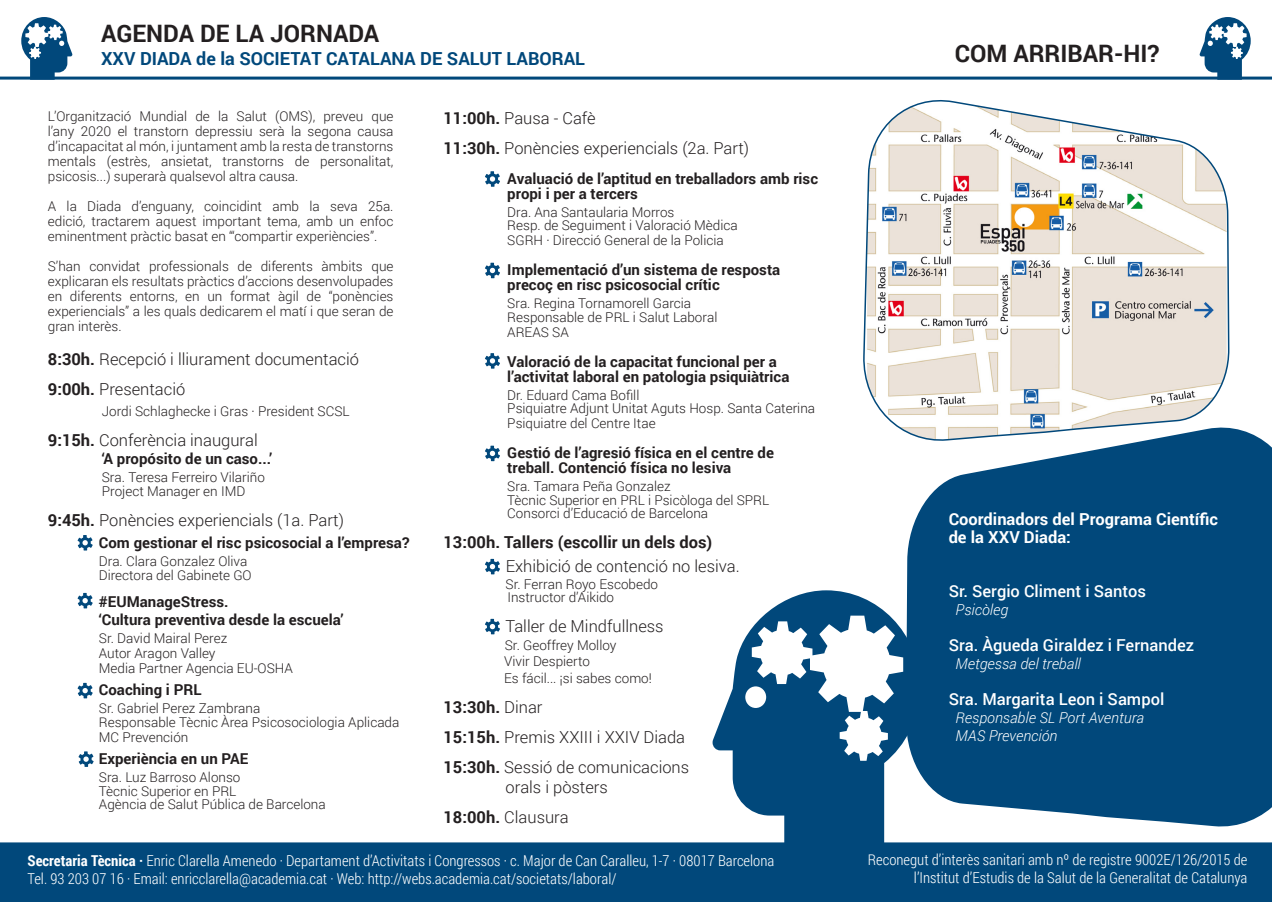
<style>
.page{position:relative;width:1272px;height:902px;background:#fff}
.page>*{position:absolute;margin:0;border:0;box-sizing:border-box;transform-origin:0 0}
.t1{font:700 24px "Roboto";color:#231f20}
.t2{font:700 18px "Roboto";color:#01487b}
.t3{font:300 16.5px "Roboto";color:#231f20}
.t4{font:500 16.5px "Roboto";color:#fff}
.t5{font:700 16.5px "Roboto";color:#231f20}
.t6{font:700 16.5px "Roboto";color:#fff}
.t7{font:700 15px/15px "Roboto";color:#231f20}
.t8{font:300 15px "Roboto Condensed";color:#fff}
.t9{font:italic 300 15px "Roboto";color:#fff}
.t10{font:300 13.5px/15px "Roboto";color:#231f20;text-align:justify}
.s1{font-weight:700}
.s2{font-weight:300}
</style>
<div class="page">
<div style="left:0;top:842px;width:1271px;height:59px;background:#01487b"></div>
<hr style="left:0;top:77px;width:1271px;height:3px;background:#01487b">
<svg style="left:21px;top:17px;width:51px;height:63px"></svg>
<svg style="left:863px;top:100px;width:367px;height:332px"></svg>
<svg style="left:485px;top:171px;width:15px;height:16px"></svg>
<svg style="left:712px;top:590px;width:207px;height:255px;fill:#01487b"></svg>
<svg style="left:905px;top:420px;width:366px;height:410px;background:#22608c"></svg>
<svg style="left:485px;top:263px;width:15px;height:15px"></svg>
<svg style="left:485px;top:353px;width:15px;height:15px"></svg>
<svg style="left:485px;top:445px;width:15px;height:16px"></svg>
<svg style="left:78px;top:535px;width:15px;height:15px"></svg>
<svg style="left:78px;top:593px;width:15px;height:15px"></svg>
<svg style="left:78px;top:682px;width:15px;height:16px"></svg>
<svg style="left:1199px;top:17px;width:51px;height:63px"></svg>
<svg style="left:78px;top:751px;width:16px;height:15px"></svg>
<svg style="left:485px;top:559px;width:15px;height:15px"></svg>
<svg style="left:485px;top:618px;width:15px;height:16px"></svg>
<p class="t1" style="left:101px;top:17px;width:280px">AGENDA DE LA JORNADA</p>
<p class="t2" style="left:101px;top:46px;width:485px">XXV DIADA de la SOCIETAT CATALANA DE SALUT LABORAL</p>
<p class="t1" style="left:954px;top:37px;width:206px">COM ARRIBAR-HI?</p>
<p class="t10" style="left:48px;top:108px;width:347px">L’Organització Mundial de la Salut (OMS), preveu que l’any 2020 el transtorn depressiu serà la segona causa d’incapacitat al món, i juntament amb la resta de transtorns mentals (estrès, ansietat, transtorns de personalitat, psicosis...) superarà qualsevol altra causa.</p>
<p class="t10" style="left:48px;top:198px;width:347px">A la Diada d’enguany, coincidint amb la seva 25a. edició, tractarem aquest important tema, amb un enfoc eminentment pràctic basat en ‘“compartir experiències”.</p>
<p class="t10" style="left:48px;top:258px;width:347px">S’han convidat professionals de diferents àmbits que explicaran els resultats pràctics d’accions desenvolupades en diferents entorns, en un format àgil de “ponències experiencials” a les quals dedicarem el matí i que seran de gran interès.</p>
<p class="t3" style="left:48px;top:347px;width:313px"><span class="s1">8:30h.</span> Recepció i lliurament documentació</p>
<p class="t3" style="left:48px;top:377px;width:139px"><span class="s1">9:00h.</span> Presentació</p>
<p class="t10" style="left:102px;top:403px;width:249px">Jordi Schlaghecke i Gras · President SCSL</p>
<p class="t3" style="left:48px;top:429px;width:211px"><span class="s1">9:15h.</span> Conferència inaugural</p>
<p class="t7" style="left:102px;top:451px;width:172px">‘A propósito de un caso...’</p>
<p class="t10" style="left:102px;top:469px;width:164px">Sra. Teresa Ferreiro Vilariño</p>
<p class="t10" style="left:102px;top:483px;width:145px">Project Manager en IMD</p>
<p class="t3" style="left:48px;top:508px;width:298px"><span class="s1">9:45h.</span> Ponències experiencials (1a. Part)</p>
<p class="t7" style="left:99px;top:535px;width:312px">Com gestionar el risc psicosocial a l’empresa?</p>
<p class="t10" style="left:99px;top:553px;width:150px">Dra. Clara Gonzalez Oliva</p>
<p class="t10" style="left:99px;top:567px;width:154px">Directora del Gabinete GO</p>
<p class="t7" style="left:99px;top:592px;width:246px;line-height:18px">#EUManageStress.<br>‘Cultura preventiva desde la escuela’</p>
<p class="t10" style="left:99px;top:630px;width:130px">Sr. David Mairal Perez</p>
<p class="t10" style="left:99px;top:645px;width:118px">Autor Aragon Valley</p>
<p class="t10" style="left:99px;top:660px;width:195px">Media Partner Agencia EU-OSHA</p>
<p class="t7" style="left:99px;top:682px;width:104px">Coaching i PRL</p>
<p class="t10" style="left:99px;top:700px;width:163px">Sr. Gabriel Perez Zambrana</p>
<p class="t10" style="left:99px;top:714px;width:302px">Responsable Tècnic Àrea Psicosociologia Aplicada</p>
<p class="t10" style="left:99px;top:729px;width:91px">MC Prevención</p>
<p class="t7" style="left:99px;top:751px;width:151px">Experiència en un PAE</p>
<p class="t10" style="left:99px;top:769px;width:143px">Sra. Luz Barroso Alonso</p>
<p class="t10" style="left:99px;top:783px;width:139px">Tècnic Superior en PRL</p>
<p class="t10" style="left:99px;top:796px;width:228px">Agència de Salut Pública de Barcelona</p>
<p class="t3" style="left:443px;top:106px;width:154px"><span class="s1">11:00h.</span> Pausa - Cafè</p>
<p class="t3" style="left:443px;top:136px;width:307px"><span class="s1">11:30h.</span> Ponències experiencials (2a. Part)</p>
<p class="t7" style="left:507px;top:170px;width:312px">Avaluació de l’aptitud en treballadors amb risc propi i per a tercers</p>
<p class="t10" style="left:507px;top:204px;width:169px">Dra. Ana Santaularia Morros</p>
<p class="t10" style="left:507px;top:217px;width:232px">Resp. de Seguiment i Valoració Mèdica</p>
<p class="t10" style="left:507px;top:232px;width:218px">SGRH · Direcció General de la Policia</p>
<p class="t7" style="left:507px;top:262px;width:274px">Implementació d’un sistema de resposta precoç en risc psicosocial crític</p>
<p class="t10" style="left:507px;top:295px;width:185px">Sra. Regina Tornamorell Garcia</p>
<p class="t10" style="left:507px;top:309px;width:212px">Responsable de PRL i Salut Laboral</p>
<p class="t10" style="left:507px;top:324px;width:63px">AREAS SA</p>
<p class="t7" style="left:507px;top:353px;width:283px">Valoració de la capacitat funcional per a l’activitat laboral en patologia psiquiàtrica</p>
<p class="t10" style="left:507px;top:387px;width:134px">Dr. Eduard Cama Bofill</p>
<p class="t10" style="left:507px;top:400px;width:309px">Psiquiatre Adjunt Unitat Aguts Hosp. Santa Caterina</p>
<p class="t10" style="left:507px;top:415px;width:150px">Psiquiatre del Centre Itae</p>
<p class="t7" style="left:507px;top:445px;width:268px">Gestió de l’agresió física en el centre de treball. Contenció física no lesiva</p>
<p class="t10" style="left:507px;top:478px;width:165px">Sra. Tamara Peña Gonzalez</p>
<p class="t10" style="left:507px;top:492px;width:263px">Tècnic Superior en PRL i Psicòloga del SPRL</p>
<p class="t10" style="left:507px;top:505px;width:202px">Consorci d’Educació de Barcelona</p>
<p class="t5" style="left:443px;top:531px;width:270px">13:00h. Tallers (escollir un dels dos)</p>
<p class="t3" style="left:505px;top:555px;width:235px">Exhibició de contenció no lesiva.</p>
<p class="t10" style="left:505px;top:576px;width:154px;line-height:13.5px">Sr. Ferran Royo Escobedo<br>Instructor d’Aikido</p>
<p class="t3" style="left:505px;top:614px;width:160px">Taller de Mindfullness</p>
<p class="t10" style="left:504px;top:636px;width:149px;line-height:16.2px;text-align:left">Sr. Geoffrey Molloy<br>Vivir Despierto<br>Es fácil... ¡si sabes como!</p>
<p class="t5" style="left:443px;top:695px;width:101px">13:30h. <span class="s2">Dinar</span></p>
<p class="t3" style="left:443px;top:725px;width:243px"><span class="s1">15:15h.</span> Premis XXIII i XXIV Diada</p>
<p class="t3" style="left:443px;top:755px;width:247px"><span class="s1">15:30h.</span> Sessió de comunicacions</p>
<p class="t3" style="left:505px;top:775px;width:104px">orals i pòsters</p>
<p class="t3" style="left:443px;top:805px;width:127px"><span class="s1">18:00h.</span> Clausura</p>
<p class="t8" style="left:28px;top:849px;width:748px"><span class="s1">Secretaria Tècnica ·</span> Enric Clarella Amenedo · Departament d’Activitats i Congressos · c. Major de Can Caralleu, 1-7 · 08017 Barcelona</p>
<p class="t8" style="left:28px;top:867px;width:590px">Tel. 93 203 07 16 · Email: enricclarella@academia.cat · Web: http://webs.academia.cat/societats/laboral/</p>
<p class="t6" style="left:948px;top:507px;width:271px">Coordinadors del Programa Científic</p>
<p class="t6" style="left:948px;top:525px;width:124px">de la XXV Diada:</p>
<p class="t4" style="left:948px;top:579px;width:199px">Sr. Sergio Climent i Santos</p>
<p class="t9" style="left:955px;top:599px;width:54px">Psicòleg</p>
<p class="t4" style="left:948px;top:633px;width:247px">Sra. Àgueda Giraldez i Fernandez</p>
<p class="t9" style="left:955px;top:653px;width:127px">Metgessa del treball</p>
<p class="t4" style="left:948px;top:687px;width:217px">Sra. Margarita Leon i Sampol</p>
<p class="t9" style="left:955px;top:707px;width:190px">Responsable SL Port Aventura</p>
<p class="t9" style="left:955px;top:725px;width:103px">MAS Prevención</p>
<p class="t8" style="left:867px;top:848px;width:381px">Reconegut d’interès sanitari amb nº de registre 9002E/126/2015 de</p>
<p class="t8" style="left:914px;top:866px;width:335px">l’Institut d’Estudis de la Salut de la Generalitat de Catalunya</p>
</div>
